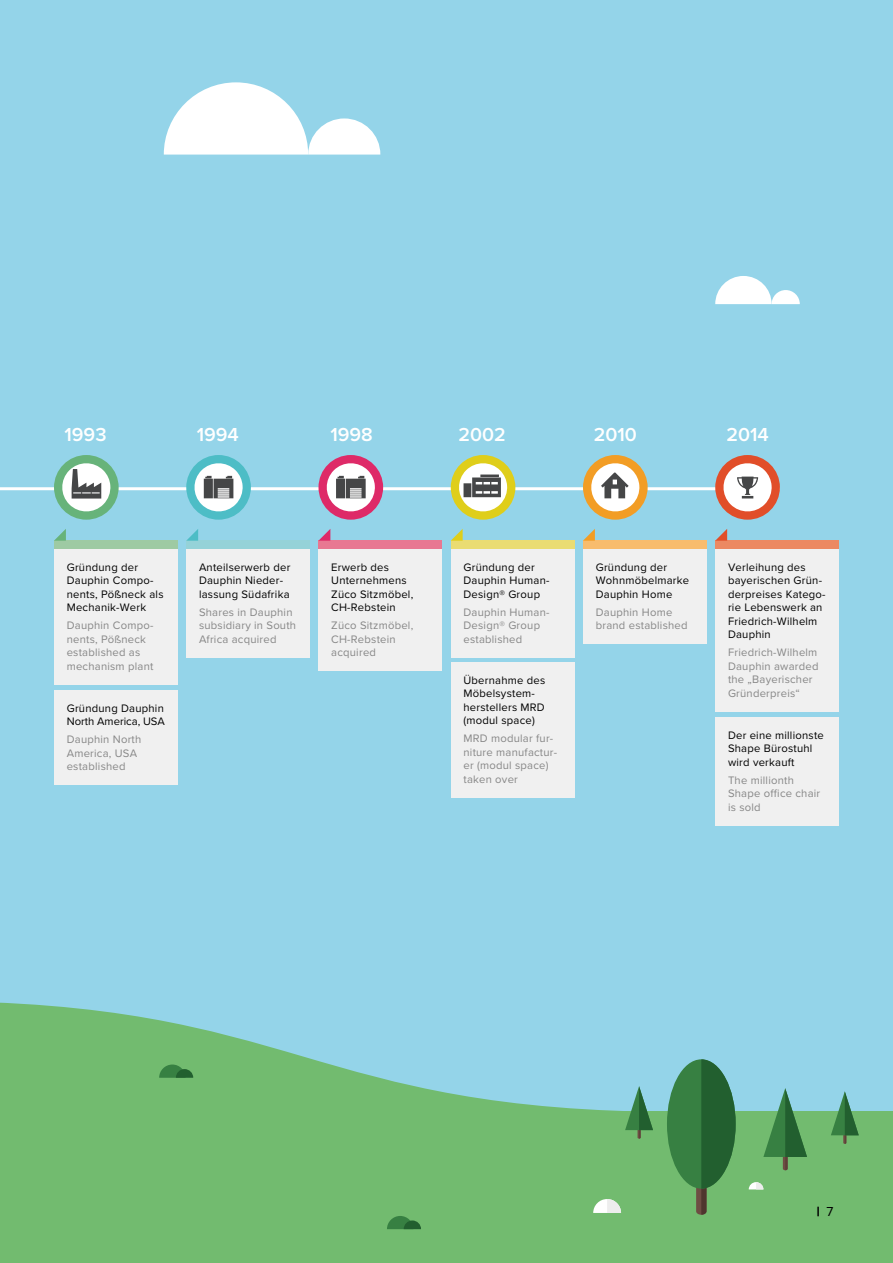
<style>
.page{position:relative;width:893px;height:1263px;background:#94d4e9}
.page>*{position:absolute;margin:0;border:0;box-sizing:border-box;transform-origin:0 0}
.t1{font:600 19.5px "Proxima Nova";color:#fff}
.t2{font:900 13.5px "Proxima Nova";color:#000}
.t3{font:11.25px/13.5px "Proxima Nova";letter-spacing:.02em;color:#000}
.t4{font:11.25px/13.5px "Proxima Nova";letter-spacing:.02em;color:#878787}
.s1{font-weight:400}
</style>
<div class="page">
<hr style="left:0;top:487px;width:780px;height:3px;background:#fff">
<div style="left:54px;top:549px;width:124px;height:135px;background:#f0f0f0"></div>
<div style="left:54px;top:690px;width:124px;height:95px;background:#f0f0f0"></div>
<div style="left:186px;top:549px;width:124px;height:108px;background:#f0f0f0"></div>
<div style="left:318px;top:549px;width:124px;height:122px;background:#f0f0f0"></div>
<div style="left:451px;top:549px;width:123px;height:108px;background:#f0f0f0"></div>
<div style="left:451px;top:662px;width:123px;height:135px;background:#f0f0f0"></div>
<div style="left:583px;top:549px;width:124px;height:95px;background:#f0f0f0"></div>
<div style="left:54px;top:455px;width:65px;height:65px;background:#67b37a;border-radius:50%"></div>
<svg style="left:60px;top:461px;width:51px;height:53px"></svg>
<div style="left:318px;top:455px;width:65px;height:65px;background:#de2a68;border-radius:50%"></div>
<svg style="left:324px;top:461px;width:51px;height:53px"></svg>
<div style="left:186px;top:455px;width:65px;height:65px;background:#4dbdc6;border-radius:50%"></div>
<svg style="left:192px;top:461px;width:51px;height:53px"></svg>
<div style="left:715px;top:455px;width:65px;height:65px;background:#e14e29;border-radius:50%"></div>
<svg style="left:721px;top:461px;width:51px;height:53px"></svg>
<div style="left:583px;top:455px;width:65px;height:65px;background:#f29d25;border-radius:50%"></div>
<svg style="left:589px;top:461px;width:51px;height:53px"></svg>
<div style="left:451px;top:455px;width:64px;height:65px;background:#dfce1a;border-radius:50%"></div>
<svg style="left:457px;top:461px;width:51px;height:53px"></svg>
<div style="left:54px;top:541px;width:124px;height:8px;background:#9ecaa3"></div>
<div style="left:186px;top:541px;width:124px;height:8px;background:#95d2d8"></div>
<div style="left:318px;top:541px;width:124px;height:8px;background:#e87892"></div>
<div style="left:451px;top:541px;width:123px;height:8px;background:#eadc72"></div>
<div style="left:583px;top:541px;width:124px;height:8px;background:#f8bc6d"></div>
<div style="left:715px;top:541px;width:124px;height:8px;background:#ec8962"></div>
<svg style="left:54px;top:529px;width:12px;height:12px"></svg>
<svg style="left:186px;top:529px;width:12px;height:12px"></svg>
<svg style="left:318px;top:529px;width:12px;height:12px"></svg>
<svg style="left:451px;top:529px;width:12px;height:12px"></svg>
<svg style="left:583px;top:529px;width:12px;height:12px"></svg>
<svg style="left:715px;top:529px;width:12px;height:12px"></svg>
<div style="left:0;top:1112px;width:893px;height:151px;background:#72bb6f"></div>
<svg style="left:164px;top:82px;width:216px;height:73px"></svg>
<svg style="left:715px;top:276px;width:85px;height:28px"></svg>
<svg style="left:0;top:1002px;width:682px;height:110px"></svg>
<div style="left:667px;top:1059px;width:69px;height:129px;background:#378042;border-radius:50%"></div>
<svg style="left:696px;top:1059px;width:40px;height:156px"></svg>
<svg style="left:387px;top:1216px;width:34px;height:13px"></svg>
<svg style="left:159px;top:1064px;width:34px;height:14px"></svg>
<svg style="left:593px;top:1199px;width:28px;height:14px"></svg>
<svg style="left:749px;top:1182px;width:14px;height:7px"></svg>
<svg style="left:831px;top:1091px;width:28px;height:53px"></svg>
<svg style="left:625px;top:1086px;width:28px;height:52px"></svg>
<svg style="left:763px;top:1088px;width:44px;height:82px"></svg>
<div style="left:715px;top:549px;width:124px;height:162px;background:#f0f0f0"></div>
<div style="left:715px;top:717px;width:124px;height:108px;background:#f0f0f0"></div>
<h1 class="t1" style="left:65px;top:420px;width:44px">1993</h1>
<h1 class="t1" style="left:197px;top:420px;width:44px">1994</h1>
<h1 class="t1" style="left:330px;top:420px;width:44px">1998</h1>
<h1 class="t1" style="left:459px;top:420px;width:49px">2002</h1>
<h1 class="t1" style="left:594px;top:420px;width:45px">2010</h1>
<h1 class="t1" style="left:726px;top:420px;width:44px">2014</h1>
<p class="t3" style="left:67px;top:560px;width:98px">Gründung der<br>Dauphin Compo&shy;nents, Pößneck als<br>Mechanik-Werk</p>
<p class="t4" style="left:67px;top:618px;width:88px">Dauphin Compo&shy;nents, Pößneck established as mechanism plant</p>
<p class="t3" style="left:67px;top:701px;width:100px">Gründung Dauphin<br>North America, USA</p>
<p class="t4" style="left:67px;top:732px;width:76px">Dauphin North<br>America, USA established</p>
<p class="t3" style="left:199px;top:560px;width:93px">Anteilserwerb der<br>Dauphin Nieder&shy;lassung Südafrika</p>
<p class="t4" style="left:199px;top:605px;width:99px">Shares in Dauphin subsidiary in South<br>Africa acquired</p>
<p class="t3" style="left:331px;top:560px;width:84px">Erwerb des<br>Unternehmens<br>Züco Sitzmöbel,<br>CH-Rebstein</p>
<p class="t4" style="left:331px;top:618px;width:84px">Züco Sitzmöbel,<br>CH-Rebstein acquired</p>
<p class="t3" style="left:463px;top:560px;width:88px">Gründung der<br>Dauphin Human-<br>Design® Group</p>
<p class="t4" style="left:463px;top:605px;width:88px">Dauphin Human-<br>Design® Group established</p>
<p class="t3" style="left:463px;top:673px;width:83px">Übernahme des<br>Möbelsystem&shy;herstellers MRD (modul space)</p>
<p class="t4" style="left:463px;top:731px;width:95px">MRD modular fur&shy;niture manufactur&shy;er (modul space) taken over</p>
<p class="t3" style="left:596px;top:560px;width:95px">Gründung der<br>Wohnmöbelmarke<br>Dauphin Home</p>
<p class="t4" style="left:596px;top:605px;width:93px">Dauphin Home brand established</p>
<p class="t3" style="left:728px;top:560px;width:99px">Verleihung des bayerischen Grün&shy;derpreises Katego&shy;rie Lebenswerk an<br>Friedrich-Wilhelm<br>Dauphin</p>
<p class="t4" style="left:728px;top:645px;width:92px">Friedrich-Wilhelm<br>Dauphin awarded the „Bayerischer<br>Gründerpreis“</p>
<p class="t3" style="left:728px;top:728px;width:97px">Der eine millionste<br>Shape Bürostuhl wird verkauft</p>
<p class="t4" style="left:728px;top:772px;width:94px">The millionth<br>Shape office chair is sold</p>
<p class="t2" style="left:817px;top:1201px;width:18px">| <span class="s1">7</span></p>
</div>
